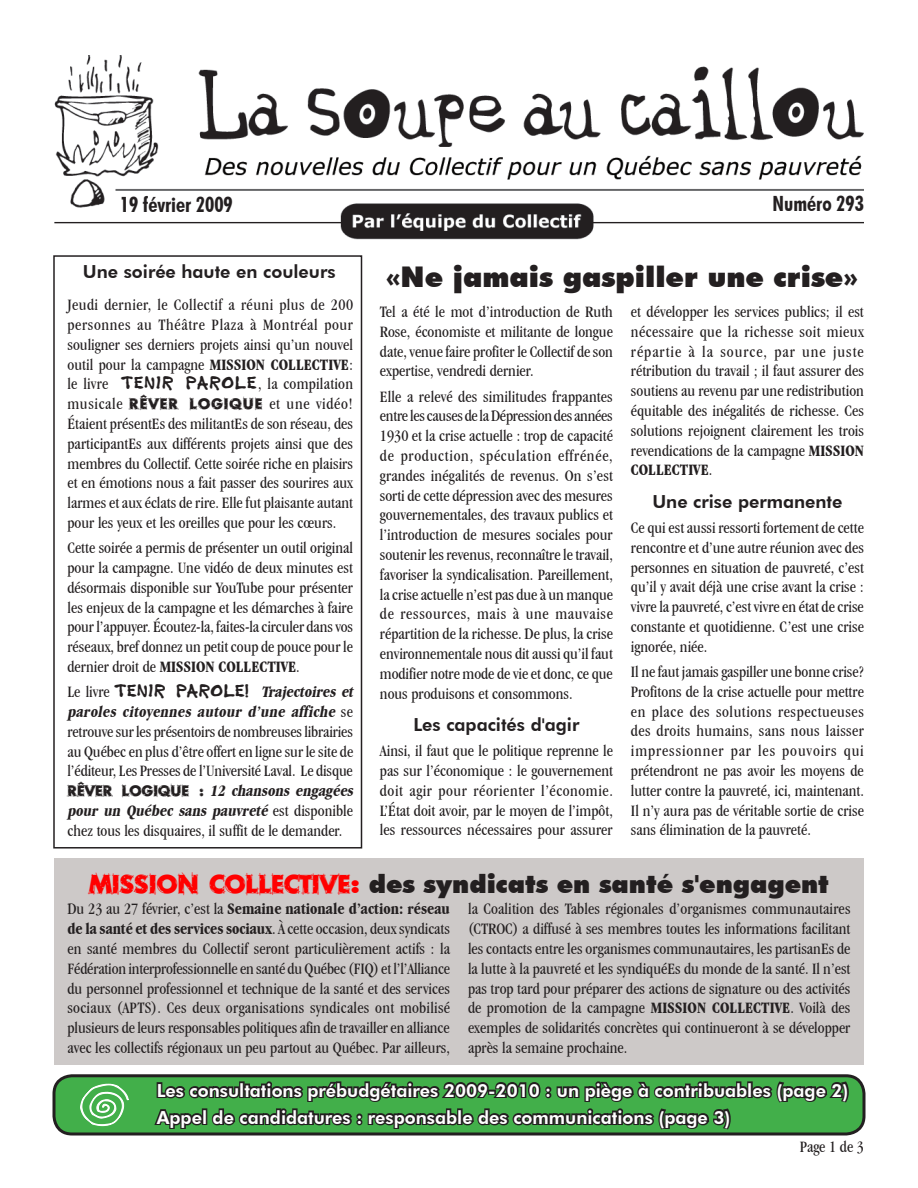
<style>
.page{position:relative;width:918px;height:1188px;background:#fff}
.page>*{position:absolute;margin:0;border:0;box-sizing:border-box;transform-origin:0 0}
.Titre{font:900 28.5px "Futura BT";color:#231f20}
.Titre-2{font:900 25.5px "Futura BT";color:#231f20}
.t1{font:700 condensed 21px "Futura BT";color:#231f20}
.Intertitre{font:800 18px "Futura BT";color:#fff}
.Intertitre-2{font:800 18px "Futura BT";color:#231f20}
.Texte_normal{font:condensed 16.5px/19.8px "Garamond IT Cby BT";color:#231f20;text-align:justify}
.s1{font-weight:700}
.s2{font-family:"Arcade America";font-stretch:normal;font-size:15px}
.s3{font-family:"Rough Draft";font-stretch:normal;font-size:15px}
.s4{font-weight:700;font-style:italic}
.s5{font-family:"Rough Draft";font-weight:400;color:#f00}
.s6{color:#f00}
</style>
<div class="page">
<div style="left:53px;top:255px;width:309px;height:594px;border:2px solid #231f20"></div>
<div style="left:54px;top:858px;width:810px;height:207px;background:#cdc9c8"></div>
<div style="left:54px;top:1076px;width:810px;height:58px;background:#42af4a;border-radius:18px"></div>
<div style="left:52px;top:1074px;width:814px;height:62px;border:3px solid #231f20;border-radius:18px"></div>
<img style="left:54px;top:55px;width:810px;height:185px">
<svg style="left:152px;top:1081px;width:699px;height:55px"></svg>
<svg style="left:80px;top:1084px;width:49px;height:42px"></svg>
<p class="t1" style="left:120px;top:192px;width:115px">19 février 2009</p>
<p class="t1" style="left:773px;top:191px;width:93px">Numéro 293</p>
<p class="Intertitre-2" style="left:83px;top:260px;width:254px">Une soirée haute en couleurs</p>
<p class="Texte_normal" style="left:68px;top:295px;width:287px">Jeudi dernier, le Collectif a réuni plus de 200 personnes au Théâtre Plaza à Montréal pour souligner ses derniers projets ainsi qu’un nouvel outil pour la campagne <span class="s1">MISSION COLLECTIVE</span>: le livre <span class="s2">TENIR PAROLE</span>, la compilation musicale <span class="s3">RÊVER LOGIQUE</span> et une vidéo!<br>Étaient présentEs des militantEs de son réseau, des participantEs aux différents projets ainsi que des membres du Collectif. Cette soirée riche en plaisirs et en émotions nous a fait passer des sourires aux larmes et aux éclats de rire. Elle fut plaisante autant pour les yeux et les oreilles que pour les cœurs.</p>
<p class="Texte_normal" style="left:68px;top:538px;width:287px">Cette soirée a permis de présenter un outil original pour la campagne. Une vidéo de deux minutes est désormais disponible sur YouTube pour présenter les enjeux de la campagne et les démarches à faire pour l’appuyer. Écoutez-la, faites-la circuler dans vos réseaux, bref donnez un petit coup de pouce pour le dernier droit de <span class="s1">MISSION COLLECTIVE</span>.</p>
<p class="Texte_normal" style="left:68px;top:682px;width:290px;text-align:left">Le livre <span class="s2">TENIR PAROLE!</span> <span class="s4">Trajectoires et paroles citoyennes autour d’une affiche</span> s e retrouve sur les présentoirs de nombreuses librairies au Québec en plus d’être offert en ligne sur le site de l’éditeur, Les Presses de l’Université Laval. Le disque <span class="s3">RÊVER LOGIQUE :</span> <span class="s4">12 chansons engagées pour un Québec sans pauvreté</span> e s t d i s p o n i b l e chez tous les disquaires, il suffit de le demander.</p>
<p class="Titre" style="left:386px;top:259px;width:474px">«Ne jamais gaspiller une crise»</p>
<p class="Texte_normal" style="left:380px;top:302px;width:235px">Tel a été le mot d’introduction de Ruth Rose, économiste et militante de longue date, venue faire profiter le Collectif de son expertise, vendredi dernier.</p>
<p class="Texte_normal" style="left:380px;top:386px;width:235px">Elle a relevé des similitudes frappantes entre les causes de la Dépression des années 1930 et la crise actuelle : trop de capacité de production, spéculation effrénée, grandes inégalités de revenus. On s’est sorti de cette dépression avec des mesures gouvernementales, des travaux publics et l’introduction de mesures sociales pour soutenir les revenus, reconnaître le travail, favoriser la syndicalisation. Pareillement, la crise actuelle n’est pas due à un manque de ressources, mais à une mauvaise répartition de la richesse. De plus, la crise environnementale nous dit aussi qu’il faut modifier notre mode de vie et donc, ce que nous produisons et consommons.</p>
<p class="Intertitre-2" style="left:413px;top:714px;width:167px">Les capacités d'agir</p>
<p class="Texte_normal" style="left:380px;top:741px;width:235px">Ainsi, il faut que le politique reprenne le pas sur l’économique : le gouvernement doit agir pour réorienter l’économie.<br>L’État doit avoir, par le moyen de l’impôt, les ressources nécessaires pour assurer</p>
<p class="Texte_normal" style="left:631px;top:302px;width:235px">et développer les services publics; il est nécessaire que la richesse soit mieux répartie à la source, par une juste rétribution du travail ; il faut assurer des soutiens au revenu par une redistribution équitable des inégalités de richesse. Ces solutions rejoignent clairement les trois revendications de la campagne <span class="s1">MISSION COLLECTIVE</span>.</p>
<p class="Intertitre-2" style="left:652px;top:490px;width:192px">Une crise permanente</p>
<p class="Texte_normal" style="left:631px;top:518px;width:235px">Ce qui est aussi ressorti fortement de cette rencontre et d’une autre réunion avec des personnes en situation de pauvreté, c’est qu’il y avait déjà une crise avant la crise : vivre la pauvreté, c’est vivre en état de crise constante et quotidienne. C’est une crise ignorée, niée.</p>
<p class="Texte_normal" style="left:631px;top:662px;width:235px">Il ne faut jamais gaspiller une bonne crise?<br>Profitons de la crise actuelle pour mettre en place des solutions respectueuses des droits humains, sans nous laisser impressionner par les pouvoirs qui prétendront ne pas avoir les moyens de lutter contre la pauvreté, ici, maintenant.<br>Il n’y aura pas de véritable sortie de crise sans élimination de la pauvreté.</p>
<p class="Titre-2" style="left:89px;top:868px;width:741px"><span class="s5">MISSION COLLECTIVE</span><span class="s6">:</span> des syndicats en santé s'engagent</p>
<p class="Texte_normal" style="left:68px;top:899px;width:384px">Du 23 au 27 février, c’est la <span class="s1">Semaine nationale d’action: réseau de la santé et des services sociaux</span>. À cette occasion, deux syndicats en santé membres du Collectif seront particulièrement actifs : la Fédération interprofessionnelle en santé du Québec (FIQ) et l’l’Alliance du personnel professionnel et technique de la santé et des services sociaux (APTS). Ces deux organisations syndicales ont mobilisé plusieurs de leurs responsables politiques afin de travailler en alliance avec les collectifs régionaux un peu partout au Québec. Par ailleurs,</p>
<p class="Texte_normal" style="left:468px;top:899px;width:384px">la Coalition des Tables régionales d’organismes communautaires (CTROC) a diffusé à ses membres toutes les informations facilitant les contacts entre les organismes communautaires, les partisanEs de la lutte à la pauvreté et les syndiquéEs du monde de la santé. Il n’est pas trop tard pour préparer des actions de signature ou des activités de promotion de la campagne <span class="s1">MISSION COLLECTIVE</span>. Voilà des exemples de solidarités concrètes qui continueront à se développer après la semaine prochaine.</p>
<p class="Intertitre" style="left:157px;top:1079px;width:693px">Les consultations prébudgétaires 2009-2010 : un piège à contribuables (page 2)</p>
<p class="Intertitre" style="left:157px;top:1106px;width:575px">Appel de candidatures : responsable des communications (page 3)</p>
<p class="Texte_normal" style="left:800px;top:1137px;width:66px">Page 1 de 3</p>
</div>
